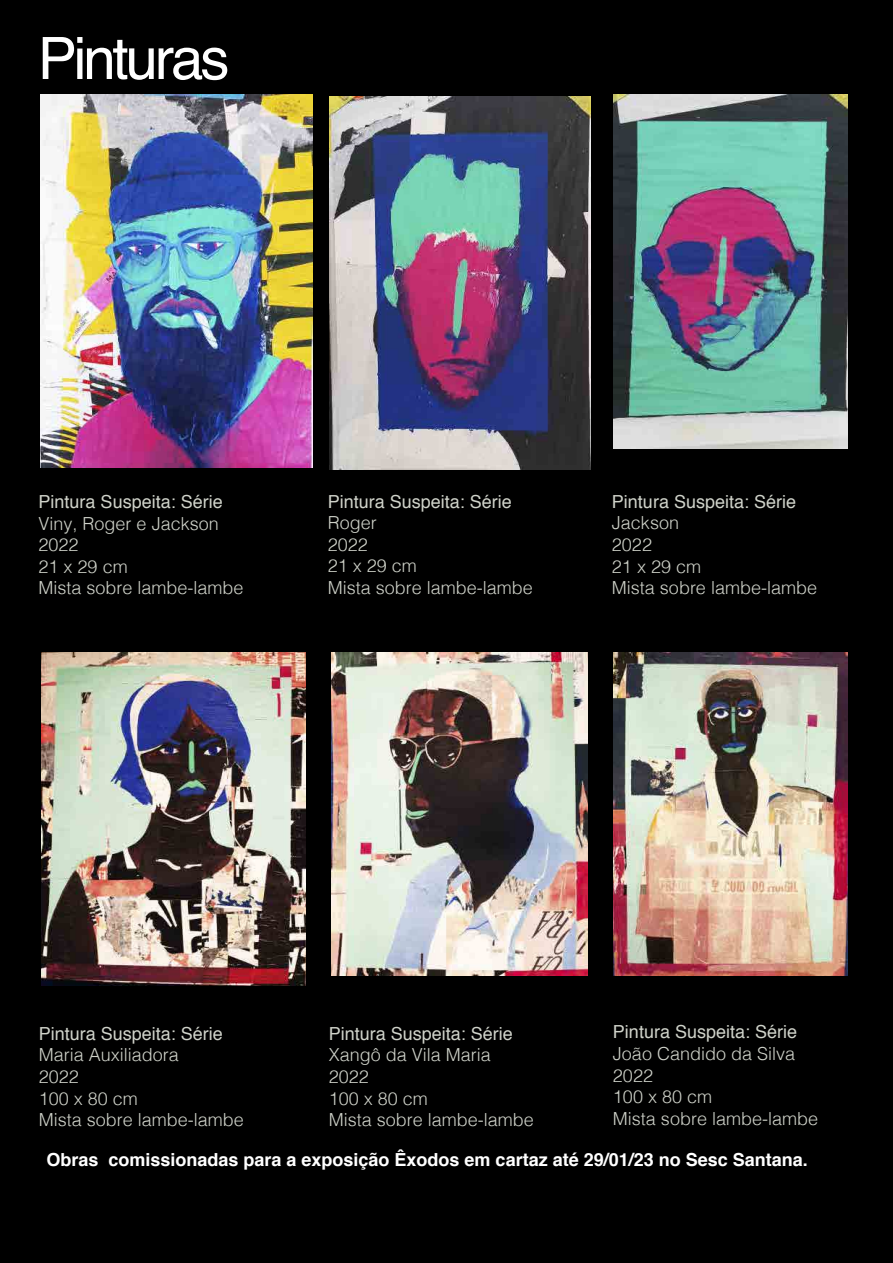
<style>
.page{position:relative;width:893px;height:1263px;background:#000}
.page>*{position:absolute;margin:0;border:0;box-sizing:border-box;transform-origin:0 0}
.t1{font:58.5px "Helvetica";letter-spacing:-.055em;color:#fff}
.t2{font:300 18px/21.6px "Helvetica";color:#cfd2c9}
.t3{font:18px "Helvetica";color:#cfd2c9}
.t4{font:700 18px "Helvetica";color:#fff}
</style>
<div class="page">
<img style="left:329px;top:96px;width:262px;height:373px">
<img style="left:40px;top:95px;width:272px;height:373px">
<img style="left:613px;top:94px;width:234px;height:355px">
<img style="left:614px;top:652px;width:233px;height:323px">
<img style="left:42px;top:652px;width:263px;height:333px">
<img style="left:331px;top:653px;width:257px;height:322px">
<h1 class="t1" style="left:38px;top:13px;width:193px">Pinturas</h1>
<p class="t3" style="left:39px;top:488px;width:186px">Pintura Suspeita: Série</p>
<p class="t2" style="left:39px;top:511px;width:207px">Viny, Roger e Jackson<br>2022<br>21 x 29 cm<br>Mista sobre lambe-lambe</p>
<p class="t3" style="left:328px;top:487px;width:186px">Pintura Suspeita: Série</p>
<p class="t2" style="left:328px;top:511px;width:207px">Roger<br>2022<br>21 x 29 cm<br>Mista sobre lambe-lambe</p>
<p class="t3" style="left:612px;top:488px;width:186px">Pintura Suspeita: Série</p>
<p class="t2" style="left:612px;top:511px;width:207px">Jackson<br>2022<br>21 x 29 cm<br>Mista sobre lambe-lambe</p>
<p class="t3" style="left:39px;top:1019px;width:186px">Pintura Suspeita: Série</p>
<p class="t2" style="left:39px;top:1043px;width:207px">Maria Auxiliadora<br>2022<br>100 x 80 cm<br>Mista sobre lambe-lambe</p>
<p class="t3" style="left:329px;top:1019px;width:186px">Pintura Suspeita: Série</p>
<p class="t2" style="left:329px;top:1043px;width:207px">Xangô da Vila Maria<br>2022<br>100 x 80 cm<br>Mista sobre lambe-lambe</p>
<p class="t3" style="left:613px;top:1018px;width:186px">Pintura Suspeita: Série</p>
<p class="t2" style="left:613px;top:1041px;width:207px">João Candido da Silva<br>2022<br>100 x 80 cm<br>Mista sobre lambe-lambe</p>
<p class="t4" style="left:46px;top:1145px;width:763px">Obras comissionadas para a exposição Êxodos em cartaz até 29/01/23 no Sesc Santana.</p>
</div>
